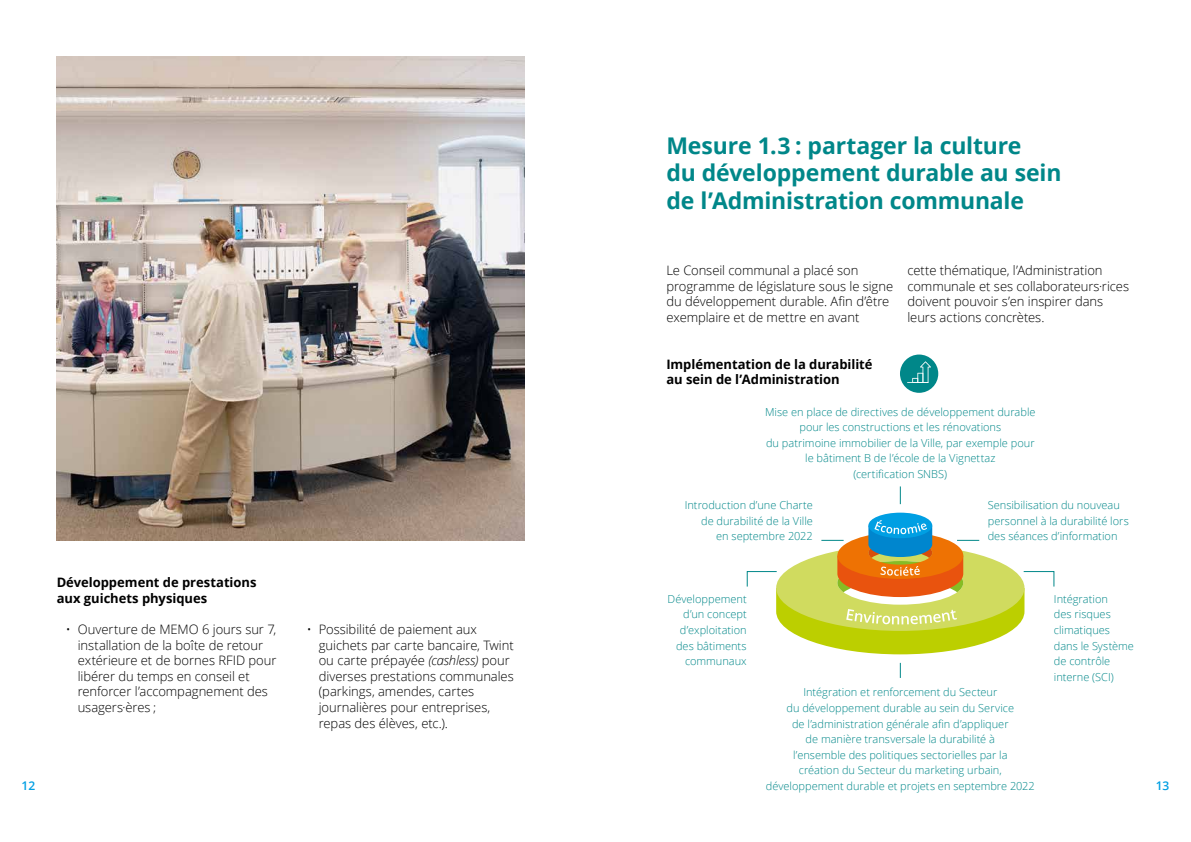
<style>
.page{position:relative;width:1191px;height:842px;background:#fff}
.page>*{position:absolute;margin:0;border:0;box-sizing:border-box;transform-origin:0 0}
.t1{font:700 23px/27.6px "Open Sans";letter-spacing:-.01em;color:#008789}
.t2{font:300 13px/15.6px "Open Sans";letter-spacing:-.005em;color:#000}
.t3{font:700 13px/15.6px "Open Sans";letter-spacing:-.005em;color:#000}
.t4{font:600 12px "Open Sans";color:#009fe3}
.t5{font:300 11px/15.6px "Open Sans";color:#008789;text-align:right}
.s1{font-style:italic}
</style>
<div class="page">
<img style="left:57px;top:57px;width:467px;height:483px">
<div style="left:900px;top:355px;width:38px;height:38px;background:#008789;border-radius:50%"></div>
<svg style="left:907px;top:361px;width:24px;height:22px"></svg>
<div style="left:868px;top:513px;width:64px;height:25px;background:#009fe3;border-radius:50%"></div>
<svg style="left:900px;top:486px;width:1px;height:18px"></svg>
<svg style="left:900px;top:663px;width:1px;height:15px"></svg>
<svg style="left:746px;top:520px;width:309px;height:134px"></svg>
<h1 class="t1" style="left:666px;top:131px;width:396px">Mesure 1.3 : partager la culture<br>du développement durable au sein de l’Administration communale</h1>
<p class="t2" style="left:666px;top:262px;width:228px">Le Conseil communal a placé son programme de législature sous le signe du développement durable. Afin d’être exemplaire et de mettre en avant</p>
<p class="t3" style="left:666px;top:356px;width:208px">Implémentation de la durabilité au sein de l’Administration</p>
<p class="t2" style="left:907px;top:262px;width:223px">cette thématique, l’Administration communale et ses collaborateurs·rices doivent pouvoir s’en inspirer dans leurs actions concrètes.</p>
<p class="t5" style="left:765px;top:403px;width:272px;text-align:center">Mise en place de directives de développement durable pour les constructions et les rénovations<br>du patrimoine immobilier de la Ville, par exemple pour le bâtiment B de l’école de la Vignettaz<br>(certification SNBS)</p>
<p class="t5" style="left:684px;top:497px;width:130px">Introduction d’une Charte de durabilité de la Ville<br>en septembre 2022</p>
<p class="t5" style="left:987px;top:497px;width:142px;text-align:left">Sensibilisation du nouveau personnel à la durabilité lors des séances d’information</p>
<p class="t3" style="left:57px;top:574px;width:201px">Développement de prestations aux guichets physiques</p>
<p class="t2" style="left:78px;top:621px;width:200px;text-indent:-12px">• Ouverture de MEMO 6 jours sur 7, installation de la boîte de retour extérieure et de bornes RFID pour libérer du temps en conseil et renforcer l’accompagnement des usagers·ères ;</p>
<p class="t2" style="left:319px;top:621px;width:196px;text-indent:-12px">• Possibilité de paiement aux guichets par carte bancaire, Twint ou carte prépayée <span class="s1">(cashless)</span> pour diverses prestations communales (parkings, amendes, cartes journalières pour entreprises, repas des élèves, etc.).</p>
<p class="t5" style="left:667px;top:591px;width:81px">Développement d’un concept d’exploitation des bâtiments communaux</p>
<p class="t5" style="left:1054px;top:591px;width:82px;text-align:left">Intégration<br>des risques climatiques dans le Système de contrôle interne (SCI)</p>
<p class="t5" style="left:766px;top:684px;width:270px;text-align:center">Intégration et renforcement du Secteur<br>du développement durable au sein du Service<br>de l’administration générale afin d’appliquer<br>de manière transversale la durabilité à<br>l’ensemble des politiques sectorielles par la<br>création du Secteur du marketing urbain, développement durable et projets en septembre 2022</p>
<p class="t4" style="left:21px;top:777px;width:15px">12</p>
<p class="t4" style="left:1155px;top:777px;width:15px">13</p>
</div>
